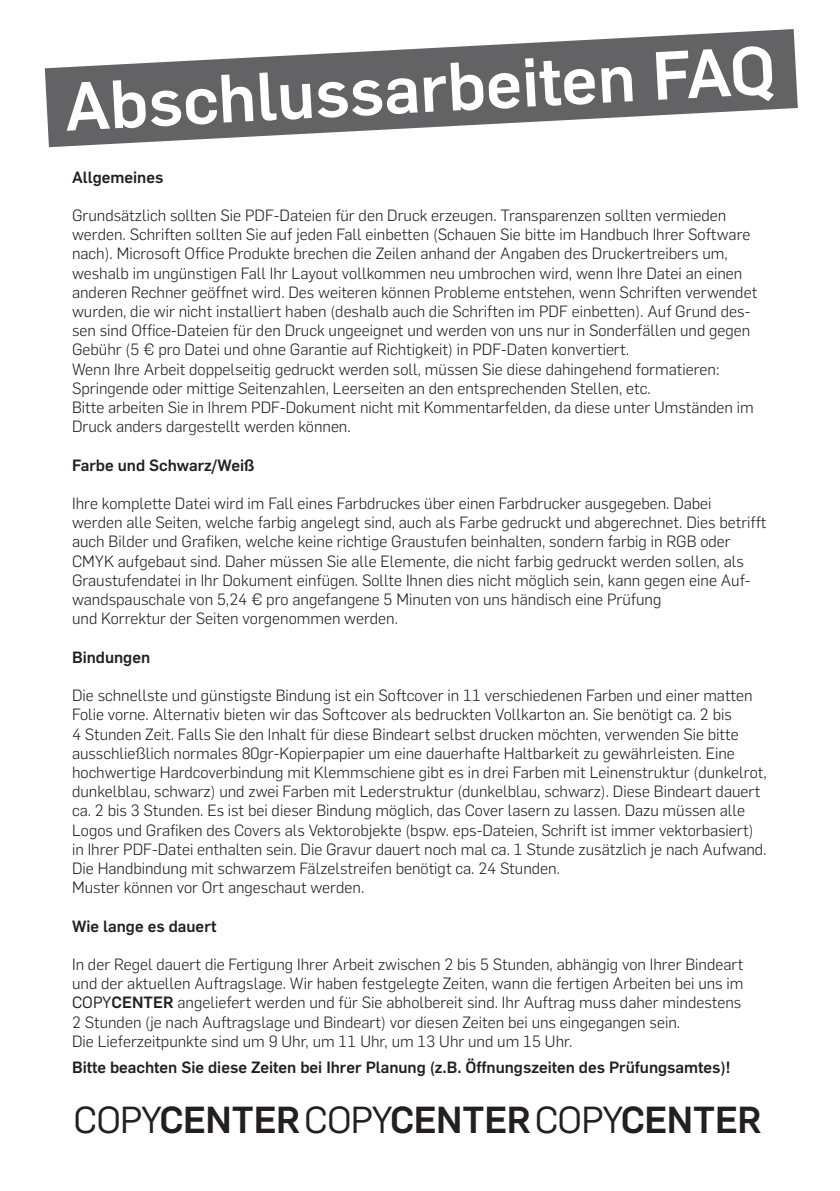
<style>
.page{position:relative;width:840px;height:1191px;background:#fff}
.page>*{position:absolute;margin:0;border:0;box-sizing:border-box;transform-origin:0 0}
.t1{font:700 66.8px "Rub Flama";color:#fff}
.t2{font:700 37px "Rub Flama";letter-spacing:-.02em;color:#231f20}
.t3{font:300 16px/19.2px "Rub Flama";color:#231f20}
.t4{font:700 16px "Rub Flama";color:#231f20}
.s1{font-weight:400}
.s2{font-weight:700}
</style>
<div class="page">
<svg style="left:45px;top:29px;width:752px;height:118px;fill:#636366"></svg>
<h1 class="t1" style="left:62px;top:59px;width:712px;rotate:-3deg">Abschlussarbeiten FAQ</h1>
<p class="t4" style="left:72px;top:165px;width:93px">Allgemeines</p>
<p class="t3" style="left:72px;top:205px;width:686px">Grundsätzlich sollten Sie PDF-Dateien für den Druck erzeugen. Transparenzen sollten vermieden werden. Schriften sollten Sie auf jeden Fall einbetten (Schauen Sie bitte im Handbuch Ihrer Software nach). Microsoft Office Produkte brechen die Zeilen anhand der Angaben des Druckertreibers um, weshalb im ungünstigen Fall Ihr Layout vollkommen neu umbrochen wird, wenn Ihre Datei an einen anderen Rechner geöffnet wird. Des weiteren können Probleme entstehen, wenn Schriften verwendet wurden, die wir nicht installiert haben (deshalb auch die Schriften im PDF einbetten). Auf Grund des&shy;sen sind Office-Dateien für den Druck ungeeignet und werden von uns nur in Sonderfällen und gegen Gebühr (5 € pro Datei und ohne Garantie auf Richtigkeit) in PDF-Daten konvertiert.<br>Wenn Ihre Arbeit doppelseitig gedruckt werden soll, müssen Sie diese dahingehend formatieren:<br>Springende oder mittige Seitenzahlen, Leerseiten an den entsprechenden Stellen, etc.<br>Bitte arbeiten Sie in Ihrem PDF-Dokument nicht mit Kommentarfelden, da diese unter Umständen im Druck anders dargestellt werden können.</p>
<p class="t4" style="left:72px;top:453px;width:184px">Farbe und Schwarz/Weiß</p>
<p class="t3" style="left:72px;top:493px;width:695px">Ihre komplette Datei wird im Fall eines Farbdruckes über einen Farbdrucker ausgegeben. Dabei<br>werden alle Seiten, welche farbig angelegt sind, auch als Farbe gedruckt und abgerechnet. Dies betrifft auch Bilder und Grafiken, welche keine richtige Graustufen beinhalten, sondern farbig in RGB oder CMYK aufgebaut sind. Daher müssen Sie alle Elemente, die nicht farbig gedruckt werden sollen, als Graustufendatei in Ihr Dokument einfügen. Sollte Ihnen dies nicht möglich sein, kann gegen eine Auf&shy;wandspauschale von 5,24 € pro angefangene 5 Minuten von uns händisch eine Prüfung<br>und Korrektur der Seiten vorgenommen werden.</p>
<p class="t4" style="left:72px;top:645px;width:79px">Bindungen</p>
<p class="t3" style="left:72px;top:685px;width:695px">Die schnellste und günstigste Bindung ist ein Softcover in 11 verschiedenen Farben und einer matten Folie vorne. Alternativ bieten wir das Softcover als bedruckten Vollkarton an. Sie benötigt ca. 2 bis<br>4 Stunden Zeit. Falls Sie den Inhalt für diese Bindeart selbst drucken möchten, verwenden Sie bitte ausschließlich normales 80gr-Kopierpapier um eine dauerhafte Haltbarkeit zu gewährleisten. Eine hochwertige Hardcoverbindung mit Klemmschiene gibt es in drei Farben mit Leinenstruktur (dunkelrot, dunkelblau, schwarz) und zwei Farben mit Lederstruktur (dunkelblau, schwarz). Diese Bindeart dauert ca. 2 bis 3 Stunden. Es ist bei dieser Bindung möglich, das Cover lasern zu lassen. Dazu müssen alle Logos und Grafiken des Covers als Vektorobjekte (bspw. eps-Dateien, Schrift ist immer vektorbasiert) in Ihrer PDF-Datei enthalten sein. Die Gravur dauert noch mal ca. 1 Stunde zusätzlich je nach Aufwand.<br>Die Handbindung mit schwarzem Fälzelstreifen benötigt ca. 24 Stunden.<br>Muster können vor Ort angeschaut werden.</p>
<p class="t4" style="left:72px;top:914px;width:146px">Wie lange es dauert</p>
<p class="t3" style="left:72px;top:954px;width:672px">In der Regel dauert die Fertigung Ihrer Arbeit zwischen 2 bis 5 Stunden, abhängig von Ihrer Bindeart und der aktuellen Auftragslage. Wir haben festgelegte Zeiten, wann die fertigen Arbeiten bei uns im <span class="s1">COPY</span><span class="s2">CENTER</span> angeliefert werden und für Sie abholbereit sind. Ihr Auftrag muss daher mindestens 2 Stunden (je nach Auftragslage und Bindeart) vor diesen Zeiten bei uns eingegangen sein.<br>Die Lieferzeitpunkte sind um 9 Uhr, um 11 Uhr, um 13 Uhr und um 15 Uhr.</p>
<p class="t4" style="left:72px;top:1055px;width:659px">Bitte beachten Sie diese Zeiten bei Ihrer Planung (z.B. Öffnungszeiten des Prüfungsamtes)!</p>
<h2 class="t2" style="left:73px;top:1093px;width:689px"><span class="s1">COPY</span>CENTER<span class="s1">COPY</span>CENTER<span class="s1">COPY</span>CENTER</h2>
</div>
